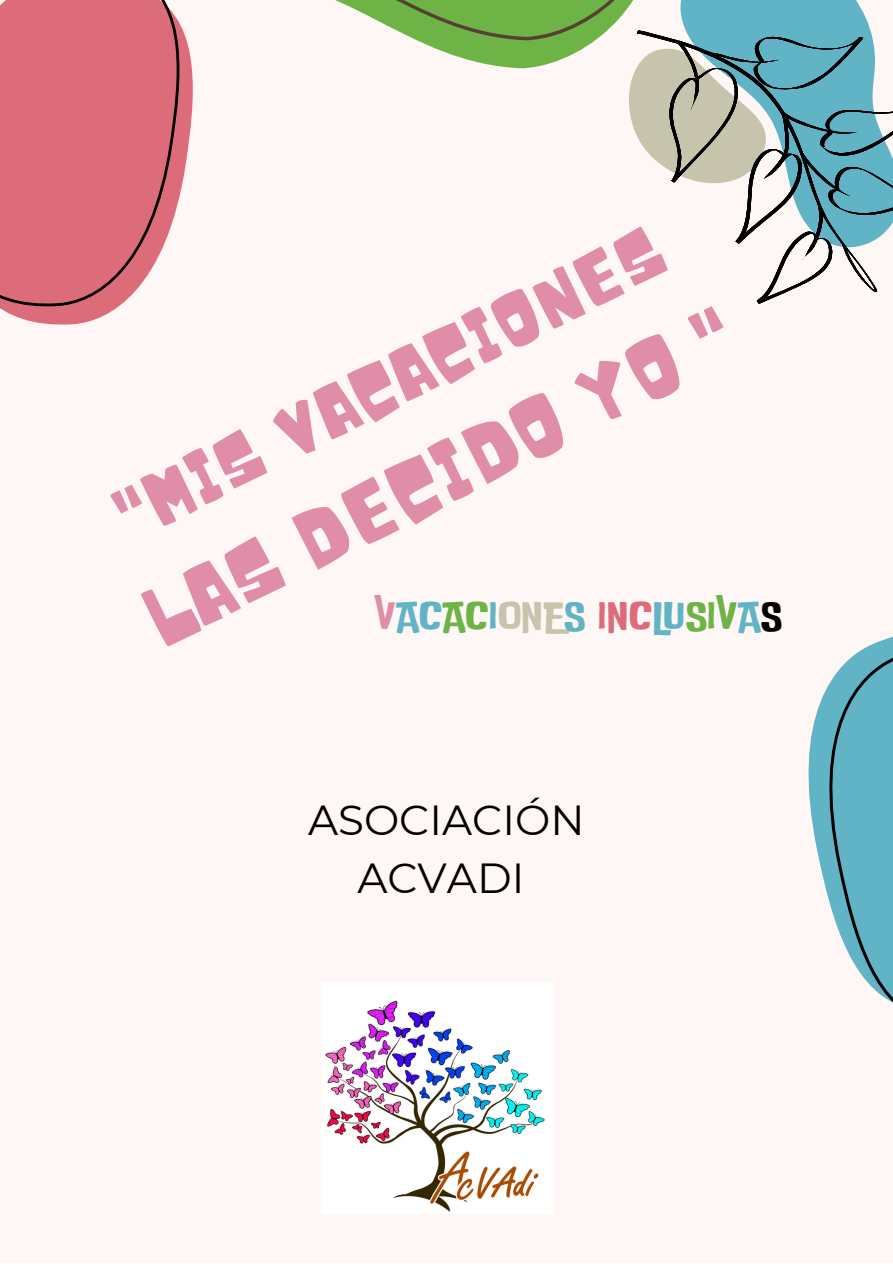
<style>
.page{position:relative;width:893px;height:1264px;background:#fff}
.page>*{position:absolute;margin:0;border:0;box-sizing:border-box;transform-origin:0 0}
.t1{font:80.4px "Noot";color:#df8da8}
.t2{font:71.4px "Noot";color:#df8da8}
.t3{font:42px "Do Ub Le Ba Ss";color:#61b3c6}
.t4{font:42px/58.5px "Montserrat";color:#000;text-align:center}
.s1{color:#df8da8}
.s2{color:#6eb345}
.s3{color:#c6c4ad}
.s4{color:#dd6c7b}
.s5{color:#000}
</style>
<div class="page">
<div style="left:0;top:0;width:892px;height:1262px;background:#fff7f5"></div>
<svg style="left:710px;top:0;width:168px;height:304px"></svg>
<svg style="left:710px;top:1px;width:182px;height:255px;fill:#61b3c6"></svg>
<svg style="left:335px;top:0;width:375px;height:183px"></svg>
<svg style="left:0;top:26px;width:193px;height:299px"></svg>
<svg style="left:0;top:0;width:181px;height:308px;fill:#dd6c7b"></svg>
<svg style="left:808px;top:637px;width:84px;height:365px;fill:#61b3c6"></svg>
<img style="left:325px;top:1000px;width:220px;height:212px">
<p class="t2" style="left:100px;top:481px;width:607px;rotate:-27deg">"MIS VACACIONES</p>
<p class="t1" style="left:125px;top:581px;width:652px;rotate:-27deg">LAS DECIDO YO "</p>
<p class="t3" style="left:374px;top:588px;width:409px"><span class="s1">V</span>AC<span class="s2">AC</span>I<span class="s3">ONE</span>S <span class="s4">INC</span>LU<span class="s2">SIV</span>A<span class="s5">S</span></p>
<p class="t4" style="left:308px;top:790px;width:278px">ASOCIACIÓN<br>ACVADI</p>
</div>
